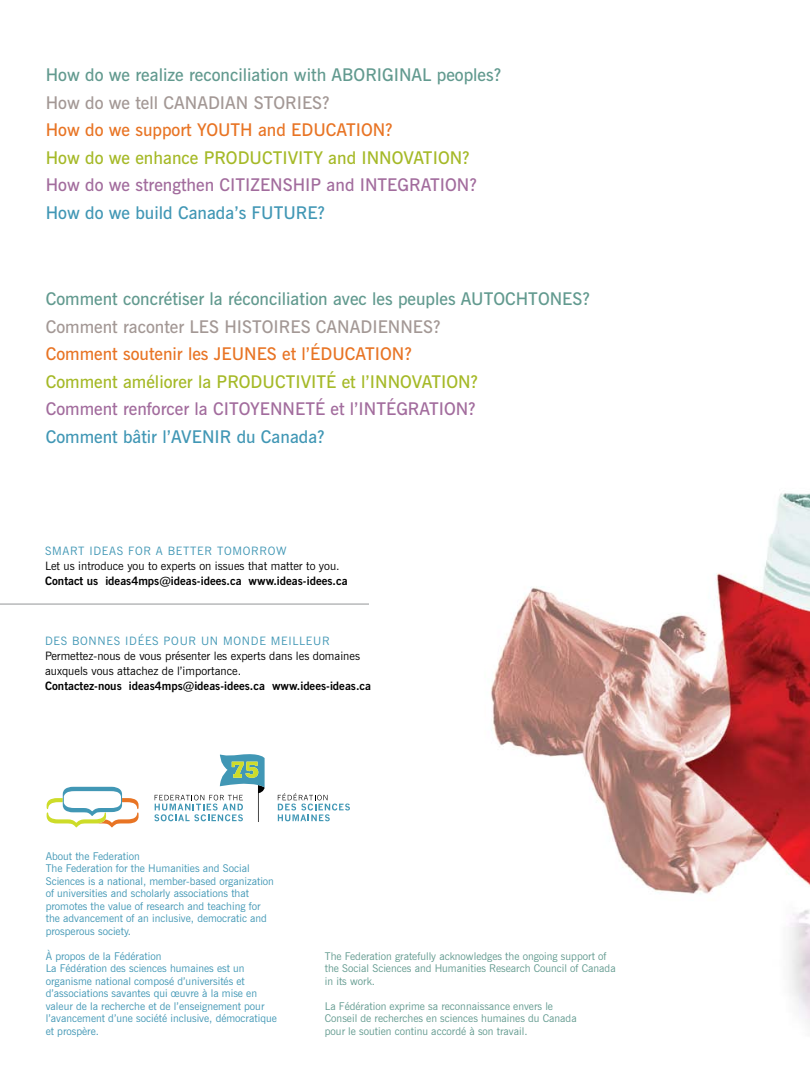
<style>
.page{position:relative;width:810px;height:1080px;background:#fff}
.page>*{position:absolute;margin:0;border:0;box-sizing:border-box;transform-origin:0 0}
.t1{font:600 17.5px "News Gothic BT";color:#629a8f}
.t2{font:600 17.5px "News Gothic BT";color:#a26c9d}
.t3{font:600 17.5px "News Gothic BT";color:#a5b927}
.t4{font:600 17.5px "News Gothic BT";color:#e87424}
.t5{font:600 17.5px "News Gothic BT";color:#a39895}
.t6{font:600 17.5px "News Gothic BT";color:#4197b5}
.t7{font:11.5px/15px "News Gothic BT";color:#000}
.t8{font:700 11.5px "News Gothic BT";color:#000}
.t9{font:11.5px "News Gothic BT";letter-spacing:.06em;color:#4197b5}
.t10{font:10.62px/12.5px "News Gothic BT";color:#4197b5}
.t11{font:10.62px/12.5px "News Gothic BT";color:#629a8f}
</style>
<div class="page">
<img style="left:491px;top:493px;width:319px;height:531px">
<svg style="left:278px;top:793px;width:72px;height:28px"></svg>
<svg style="left:47px;top:787px;width:92px;height:40px"></svg>
<svg style="left:154px;top:754px;width:111px;height:68px"></svg>
<hr style="left:0;top:604px;width:369px;height:1px;background:#939598">
<h1 class="t1" style="left:46px;top:64px;width:457px">How do we realize reconciliation with Abori gi nal peoples?</h1>
<h1 class="t5" style="left:46px;top:92px;width:141px">H ow do we tell CANAD</h1>
<h1 class="t5" style="left:220px;top:92px;width:111px">IAN STORIES?</h1>
<h1 class="t4" style="left:46px;top:119px;width:163px">How do we support YOU</h1>
<h1 class="t4" style="left:231px;top:119px;width:164px">TH and education?</h1>
<h1 class="t3" style="left:46px;top:147px;width:426px">How do we enhance productivity and i nnovati on?</h1>
<h1 class="t2" style="left:46px;top:174px;width:182px">How do we strengthen citi</h1>
<h1 class="t2" style="left:251px;top:174px;width:149px">zenshi p and INTEGRA</h1>
<h1 class="t2" style="left:430px;top:174px;width:48px">TION?</h1>
<h1 class="t6" style="left:46px;top:202px;width:281px">How do we build Canada’s future?</h1>
<h1 class="t1" style="left:46px;top:289px;width:505px">Comment concrétiser la réconciliation avec les peuples AUTOCHTONES</h1>
<h1 class="t1" style="left:582px;top:289px;width:9px">?</h1>
<h1 class="t5" style="left:46px;top:316px;width:154px">Comment raconter LES</h1>
<h1 class="t5" style="left:224px;top:316px;width:66px">HISTOIRES</h1>
<h1 class="t5" style="left:316px;top:316px;width:23px">CANAD</h1>
<h1 class="t5" style="left:372px;top:316px;width:17px">IENNES</h1>
<h1 class="t5" style="left:433px;top:316px;width:9px">?</h1>
<h1 class="t4" style="left:46px;top:344px;width:188px">Comment soutenir les JEUNES</h1>
<h1 class="t4" style="left:282px;top:344px;width:131px">et l’ÉDUCATION?</h1>
<h1 class="t3" style="left:46px;top:371px;width:183px">Comment améliorer la PRODU</h1>
<h1 class="t3" style="left:275px;top:371px;width:113px">CTIVITÉ et l’INNOVA</h1>
<h1 class="t3" style="left:431px;top:371px;width:48px">TION?</h1>
<h1 class="t2" style="left:46px;top:399px;width:205px">Comment renforcer la CITOYENNE</h1>
<h1 class="t2" style="left:305px;top:399px;width:172px">TÉ et l’INTÉGRATION?</h1>
<h1 class="t6" style="left:46px;top:426px;width:137px">Comment bâtir l’AVEN</h1>
<h1 class="t6" style="left:215px;top:426px;width:112px">IR du Canada?</h1>
<p class="t9" style="left:45px;top:544px;width:16px">SMART</p>
<p class="t9" style="left:89px;top:544px;width:8px">IDEA</p>
<p class="t9" style="left:117px;top:544px;width:67px">S FOR A BETTER</p>
<p class="t9" style="left:217px;top:544px;width:71px">TOMORROW</p>
<p class="t7" style="left:45px;top:558px;width:296px">Let us introduce you to experts on issues that matter to you.</p>
<p class="t8" style="left:45px;top:574px;width:304px">Contact us ideas4mps@ideas-idees.ca www.ideas-idees.ca</p>
<p class="t9" style="left:45px;top:634px;width:234px">DES BONNES IDÉES POUR UN MONDE MEI</p>
<p class="t9" style="left:292px;top:634px;width:37px">LLEUR</p>
<p class="t7" style="left:45px;top:648px;width:317px">Permettez-nous de vous présenter les experts dans les domaines auxquels vous attachez de l’importance.</p>
<p class="t8" style="left:45px;top:679px;width:328px">Contactez-nous ideas4mps@ideas-idees.ca www.idees-ideas.ca</p>
<p class="t10" style="left:46px;top:850px;width:230px">About the Federation<br>The Federation for the Humanities and Social Sciences is a national, member-based organization of universities and scholarly associations that promotes the value of research and teaching for the advancement of an inclusive, democratic and prosperous society.</p>
<p class="t10" style="left:46px;top:950px;width:233px">À propos de la Fédération<br>La Fédération des sciences humaines est un organisme national composé d’universités et d’associations savantes qui œuvre à la mise en valeur de la recherche et de l’enseignement pour l’avancement d’une société inclusive, démocratique et prospère.</p>
<p class="t11" style="left:325px;top:950px;width:292px">The Federation gratefully acknowledges the ongoing support of the Social Sciences and Humanities Research Council of Canada in its work.</p>
<p class="t11" style="left:325px;top:1000px;width:253px">La Fédération exprime sa reconnaissance envers le<br>Conseil de recherches en sciences humaines du Canada pour le soutien continu accordé à son travail.</p>
</div>
